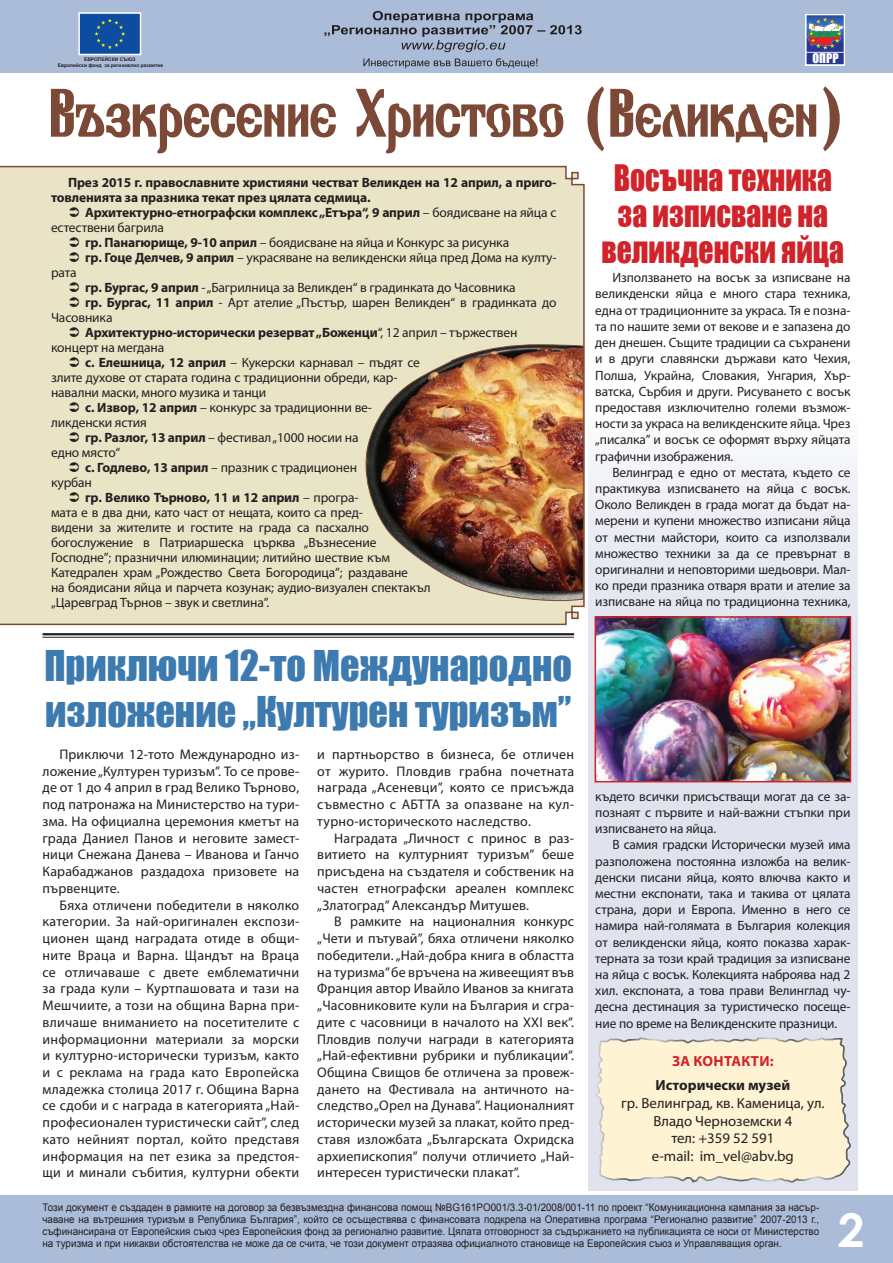
<style>
.page{position:relative;width:893px;height:1263px;background:#fff}
.page>*{position:absolute;margin:0;border:0;box-sizing:border-box;transform-origin:0 0}
.t1{font:700 68.4px "Old Cyr";color:#7d4937;scale:.85 1}
.t2{font:700 46.5px "Century Gothic";color:#fff}
.t3{font:39px/46.8px "Impact";color:#3d7ab0}
.t4{font:33.6px/36.2px "Impact";color:#d1232a;text-align:center;scale:.88 1}
.t5{font:14.7px/17.5px "Myriad Pro";color:#231f20;text-align:center}
.t6{font:700 14.7px "Myriad Pro";color:#231f20}
.t7{font:700 14.7px "Myriad Pro";letter-spacing:.05em;color:#d1232a}
.t8{font:13.95px/16.8px "Myriad Pro";letter-spacing:.01em;color:#231f20;text-align:justify}
.t9{font:13.5px/16.2px "Myriad Pro";letter-spacing:-.01em;color:#231f20;text-align:justify}
.t10{font:700 13.5px/15px "Myriad Pro";letter-spacing:-.01em;color:#231f20}
.t11{font:12.45px "Impact";color:#fff}
.t12{font:10.5px/12px "Arial";color:#231f20;text-align:justify;scale:.94 1}
.t13{font:700 4.95px/5.8px "Arial";color:#231f20;text-align:center}
.s1{font-weight:400}
.s2{font-weight:700}
</style>
<div class="page">
<div style="left:0;top:0;width:893px;height:73px;background:#abbcd9"></div>
<svg style="left:363px;top:58px;width:174px;height:10px"></svg>
<svg style="left:324px;top:11px;width:258px;height:41px"></svg>
<svg style="left:78px;top:12px;width:64px;height:44px;background:#3368a9"></svg>
<div style="left:805px;top:14px;width:40px;height:52px;background:linear-gradient(to right,#ced2e6,#d2d5e8)"></div>
<img style="left:807px;top:15px;width:37px;height:49px">
<svg style="left:807px;top:17px;width:37px;height:33px"></svg>
<div style="left:0;top:1196px;width:893px;height:67px;background:#abbcd9"></div>
<div style="left:0;top:165px;width:585px;height:461px;background:#eae4c7"></div>
<svg style="left:588px;top:463px;width:269px;height:728px;background:#e3e6ef"></svg>
<svg style="left:595px;top:1033px;width:256px;height:150px;background:#f7eed2"></svg>
<img style="left:362px;top:344px;width:222px;height:257px">
<svg style="left:50px;top:88px;width:286px;height:66px"></svg>
<svg style="left:356px;top:88px;width:208px;height:66px"></svg>
<svg style="left:587px;top:86px;width:253px;height:66px"></svg>
<img style="left:598px;top:619px;width:250px;height:160px">
<div style="left:595px;top:616px;width:256px;height:166px;border:2px solid #d1232a"></div>
<hr style="left:43px;top:633px;width:531px;height:2px;background:#231f20">
<hr style="left:43px;top:637px;width:531px;height:1px;background:#231f20">
<svg style="left:69px;top:207px;width:10px;height:10px"></svg>
<svg style="left:69px;top:237px;width:10px;height:25px"></svg>
<svg style="left:69px;top:282px;width:10px;height:25px"></svg>
<svg style="left:69px;top:327px;width:10px;height:10px"></svg>
<svg style="left:69px;top:357px;width:10px;height:10px"></svg>
<svg style="left:69px;top:402px;width:10px;height:10px"></svg>
<svg style="left:69px;top:432px;width:10px;height:10px"></svg>
<svg style="left:69px;top:462px;width:10px;height:10px"></svg>
<svg style="left:69px;top:492px;width:10px;height:10px"></svg>
<p class="t13" style="left:58px;top:57px;width:107px">ЕВРОПЕЙСКИ СЪЮЗ<br>Европейски фонд за регионално развитие</p>
<p class="t11" style="left:812px;top:49px;width:28px">ОПРР</p>
<h1 class="t1" style="left:49px;top:75px;width:937px">Възкресение Христово (Великден)</h1>
<p class="t10" style="left:51px;top:174px;width:507px;text-indent:17px">През 2015 г. православните християни честват Великден на 12 април, а приго&shy;товленията за празника текат през цялата седмица.</p>
<p class="t10" style="left:85px;top:204px;width:473px">Архитектурно-етнографски комплекс „Етъра“, 9 април <span class="s1">– боядисване на яйца с</span></p>
<p class="t9" style="left:51px;top:219px;width:115px">естествени багрила</p>
<p class="t9" style="left:85px;top:234px;width:426px"><span class="s2">гр. Панагюрище, 9-10 април</span> – боядисване на яйца и Конкурс за рисунка</p>
<p class="t9" style="left:85px;top:249px;width:473px"><span class="s2">гр. Гоце Делчев, 9 април</span> – украсяване на великденски яйца пред Дома на култу-</p>
<p class="t9" style="left:51px;top:264px;width:27px">рата</p>
<p class="t9" style="left:85px;top:279px;width:432px"><span class="s2">гр. Бургас, 9 април</span> - „Багрилница за Великден“ в градинката до Часовника</p>
<p class="t9" style="left:85px;top:294px;width:473px"><span class="s2">гр. Бургас, 11 април</span> - Арт ателие „Пъстър, шарен Великден“ в градинката до</p>
<p class="t9" style="left:51px;top:309px;width:63px">Часовника</p>
<p class="t10" style="left:85px;top:324px;width:434px">Архитектурно-исторически резерват „Боженци<span class="s1">“, 12 април – тържествен</span></p>
<p class="t9" style="left:51px;top:339px;width:115px">концерт на мегдана</p>
<p class="t9" style="left:85px;top:354px;width:336px"><span class="s2">с. Елешница, 12 април</span> – Кукерски карнавал – пъдят се</p>
<p class="t9" style="left:51px;top:369px;width:348px">злите духове от старата година с традиционни обреди, кар-</p>
<p class="t9" style="left:51px;top:384px;width:217px">навални маски, много музика и танци</p>
<p class="t9" style="left:85px;top:399px;width:288px"><span class="s2">с. Извор, 12 април</span> – конкурс за традиционни ве-</p>
<p class="t9" style="left:51px;top:414px;width:97px">ликденски ястия</p>
<p class="t9" style="left:85px;top:429px;width:275px"><span class="s2">гр. Разлог, 13 април</span> – фестивал „1000 носии на</p>
<p class="t9" style="left:51px;top:444px;width:71px">едно място“</p>
<p class="t9" style="left:85px;top:459px;width:273px"><span class="s2">с. Годлево, 13 април</span> – празник с традиционен</p>
<p class="t9" style="left:51px;top:474px;width:42px">курбан</p>
<p class="t10" style="left:85px;top:489px;width:275px">гр. Велико Търново, 11 и 12 април <span class="s1">– програ-</span></p>
<p class="t9" style="left:51px;top:504px;width:314px">мата е в два дни, като част от нещата, които са пред-</p>
<p class="t9" style="left:51px;top:519px;width:320px">видени за жителите и гостите на града са пасхално</p>
<p class="t9" style="left:51px;top:534px;width:327px">богослужение в Патриаршеска църква „Възнесение</p>
<p class="t9" style="left:51px;top:549px;width:341px">Господне”; празнични илюминации; литийно шествие към</p>
<p class="t9" style="left:51px;top:564px;width:358px">Катедрален храм „Рождество Света Богородица”; раздаване</p>
<p class="t9" style="left:51px;top:579px;width:381px">на боядисани яйца и парчета козунак; аудио-визуален спектакъл</p>
<p class="t9" style="left:51px;top:594px;width:220px">„Царевград Търнов – звук и светлина”.</p>
<h3 class="t3" style="left:44px;top:641px;width:529px">Приключи 12-то Международно изложение „Културен туризъм”</h3>
<p class="t8" style="left:43px;top:746px;width:258px;text-indent:17px">Приключи 12-тото Международно из&shy;ложение „Културен туризъм”. То се прове&shy;де от 1 до 4 април в град Велико Търново, под патронажа на Министерство на тури&shy;зма. На официална церемония кметът на града Даниел Панов и неговите замест&shy;ници Снежана Данева – Иванова и Ганчо Карабаджанов раздадоха призовете на първенците.</p>
<p class="t8" style="left:43px;top:896px;width:258px;text-indent:17px">Бяха отличени победители в няколко категории. За най-оригинален експози&shy;ционен щанд наградата отиде в общи&shy;ните Враца и Варна. Щандът на Враца се отличаваше с двете емблематични за града кули – Куртпашовата и тази на Мешчиите, а този на община Варна при&shy;вличаше вниманието на посетителите с информационни материали за морски и културно-исторически туризъм, както и с реклама на града като Европейска младежка столица 2017 г. Община Варна се сдоби и с награда в категорията „Най&shy;професионален туристически сайт”, след като нейният портал, който представя информация на пет езика за предстоя&shy;щи и минали събития, културни обекти</p>
<p class="t8" style="left:317px;top:746px;width:258px">и партньорство в бизнеса, бе отличен от журито. Пловдив грабна почетната награда „Асеневци”, която се присъжда съвместно с АБТТА за опазване на кул&shy;турно-историческото наследство.</p>
<p class="t8" style="left:317px;top:829px;width:258px;text-indent:17px">Наградата „Личност с принос в раз&shy;витието на културният туризъм” беше присъдена на създателя и собственик на частен етнографски ареален комплекс „Златоград” Александър Митушев.</p>
<p class="t8" style="left:317px;top:913px;width:258px;text-indent:17px">В рамките на националния конкурс „Чети и пътувай”, бяха отличени няколко победители. „Най-добра книга в областта на туризма” бе връчена на живеещият във Франция автор Ивайло Иванов за книгата „Часовниковите кули на България и сгра&shy;дите с часовници в началото на ХХІ век”.<br>Пловдив получи награди в категорията „Най-ефективни рубрики и публикации”.<br>Община Свищов бе отличена за провеж&shy;дането на Фестивала на античното на&shy;следство „Орел на Дунава”. Националният исторически музей за плакат, който пред&shy;ставя изложбата „Българската Охридска архиепископия” получи отличието „Най&shy;интересен туристически плакат”.</p>
<h3 class="t4" style="left:601px;top:159px;width:277px">Восъчна техника за изписване на великденски яйца</h3>
<p class="t9" style="left:595px;top:269px;width:257px;text-indent:17px">Използването на восък за изписване на великденски яйца е много стара техника, една от традиционните за украса. Тя е позна&shy;та по нашите земи от векове и е запазена до ден днешен. Същите традиции са съхранени и в други славянски държави като Чехия, Полша, Украйна, Словакия, Унгария, Хър&shy;ватска, Сърбия и други. Рисуването с восък предоставя изключително големи възмож&shy;ности за украса на великденските яйца. Чрез „писалка” и восък се оформят върху яйцата графични изображения.</p>
<p class="t9" style="left:595px;top:464px;width:257px;text-indent:17px">Велинград е едно от местата, където се практикува изписването на яйца с восък.<br>Около Великден в града могат да бъдат на&shy;мерени и купени множество изписани яйца от местни майстори, които са използвали множество техники за да се превърнат в оригинални и неповторими шедьоври. Мал&shy;ко преди празника отваря врати и ателие за изписване на яйца по традиционна техника,</p>
<p class="t9" style="left:595px;top:788px;width:257px">където всички присъстващи могат да се за&shy;познаят с първите и най-важни стъпки при изписването на яйца.</p>
<p class="t9" style="left:595px;top:836px;width:257px;text-indent:17px">В самия градски Исторически музей има разположена постоянна изложба на велик&shy;денски писани яйца, която влючва както и местни експонати, така и такива от цялата страна, дори и Европа. Именно в него се намира най-голямата в България колекция от великденски яйца, която показва харак&shy;терната за този край традиция за изписване на яйца с восък. Колекцията наброява над 2 хил. експоната, а това прави Велинглад чу&shy;десна дестинация за туристическо посеще&shy;ние по време на Великденските празници.</p>
<p class="t7" style="left:672px;top:1051px;width:103px">За контакти:</p>
<p class="t6" style="left:655px;top:1076px;width:136px">Исторически музей</p>
<p class="t5" style="left:621px;top:1094px;width:205px">гр. Велинград, кв. Каменица, ул.<br>Владо Черноземски 4<br>тел: +359 52 591<br>е-mail: im_vel@abv.bg</p>
<p class="t12" style="left:43px;top:1202px;width:828px">Този документ е създаден в рамките на договор за безвъзмездна финансова помощ №BG161PO001/3.3-01/2008/001-11 по проект “Комуникационна кампания за насър&shy;чаване на вътрешния туризъм в Република България”, който се осъществява с финансовата подкрепа на Оперативна програма “Регионално развитие” 2007-2013 г., съфинансирана от Европейския съюз чрез Европейския фонд за регионално развитие. Цялата отговорност за съдържанието на публикацията се носи от Министерство на туризма и при никакви обстоятелства не може да се счита, че този документ отразява официалното становище на Европейския съюз и Управляващия орган.</p>
<h2 class="t2" style="left:838px;top:1195px;width:28px">2</h2>
</div>
